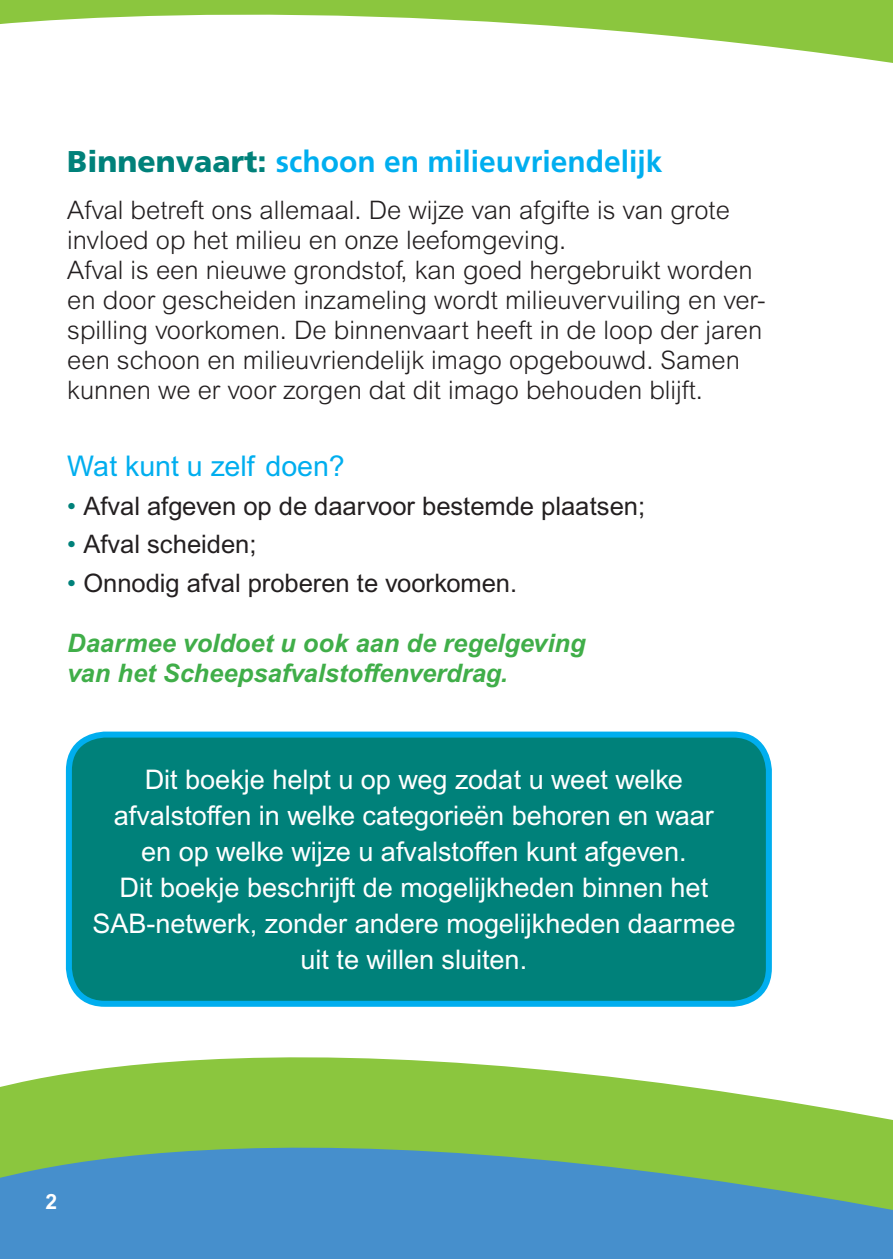
<style>
.page{position:relative;width:893px;height:1259px;background:#fff}
.page>*{position:absolute;margin:0;border:0;box-sizing:border-box;transform-origin:0 0}
.t1{font:700 30px "Frutiger";color:#00aeef}
.t2{font:28.5px "Arial SFMT";color:#00aeef}
.t3{font:27px/36px "Arial SFMT";color:#fff;text-align:center}
.t4{font:300 25.5px/30px "Arial";color:#231f20}
.t5{font:25.5px "Arial SFMT";color:#231f20}
.t6{font:italic 700 25.5px/30px "Arial SFMT";color:#40ae49}
.t7{font:700 21px "Arial SFMT";color:#fff}
.s1{font-weight:900;color:#00817a}
.s2{color:#00817a}
</style>
<div class="page">
<svg style="left:37px;top:1057px;width:591px;height:22px;fill:#8bc63e"></svg>
<svg style="left:0;top:1079px;width:893px;height:180px;background:#6aab8e"></svg>
<svg style="left:0;top:0;width:893px;height:63px"></svg>
<div style="left:69px;top:734px;width:700px;height:269px;background:#00817a;border-radius:36px"></div>
<div style="left:66px;top:731px;width:706px;height:275px;border:6px solid #00aeef;border-radius:36px"></div>
<p class="t1" style="left:67px;top:144px;width:597px"><span class="s1">Binnenvaart:</span> schoon en milieuvriendelijk</p>
<p class="t4" style="left:67px;top:195px;width:700px">Afval betreft ons allemaal. De wijze van afgifte is van grote invloed op het milieu en onze leefomgeving.<br>Afval is een nieuwe grondstof, kan goed hergebruikt worden en door gescheiden inzameling wordt milieu vervuiling en ver&shy;spilling voorkomen. De binnenvaart heeft in de loop der jaren een schoon en milieuvriende lijk imago opgebouwd. Samen kunnen we er voor zorgen dat dit imago behouden blijft.</p>
<p class="t2" style="left:67px;top:450px;width:271px">Wat kunt u zelf doen?</p>
<p class="t5" style="left:67px;top:491px;width:579px"><span class="s2">•</span> Afval afgeven op de daarvoor bestemde plaatsen;</p>
<p class="t5" style="left:67px;top:529px;width:191px"><span class="s2">•</span> Afval scheiden;</p>
<p class="t5" style="left:67px;top:568px;width:451px"><span class="s2">•</span> Onnodig afval proberen te voorkomen.</p>
<p class="t6" style="left:67px;top:627px;width:520px">Daarmee voldoet u ook aan de regelgeving van het Scheepsafvalstoffenverdrag.</p>
<p class="t3" style="left:92px;top:761px;width:644px">Dit boekje helpt u op weg zodat u weet welke<br>afval stoffen in welke categorieën behoren en waar<br>en op welke wijze u afvalstoffen kunt afgeven.<br>Dit boekje beschrijft de mogelijkheden binnen het SAB-netwerk, zonder andere mogelijkheden daarmee uit te willen sluiten.</p>
<p class="t7" style="left:45px;top:1189px;width:13px">2</p>
</div>
